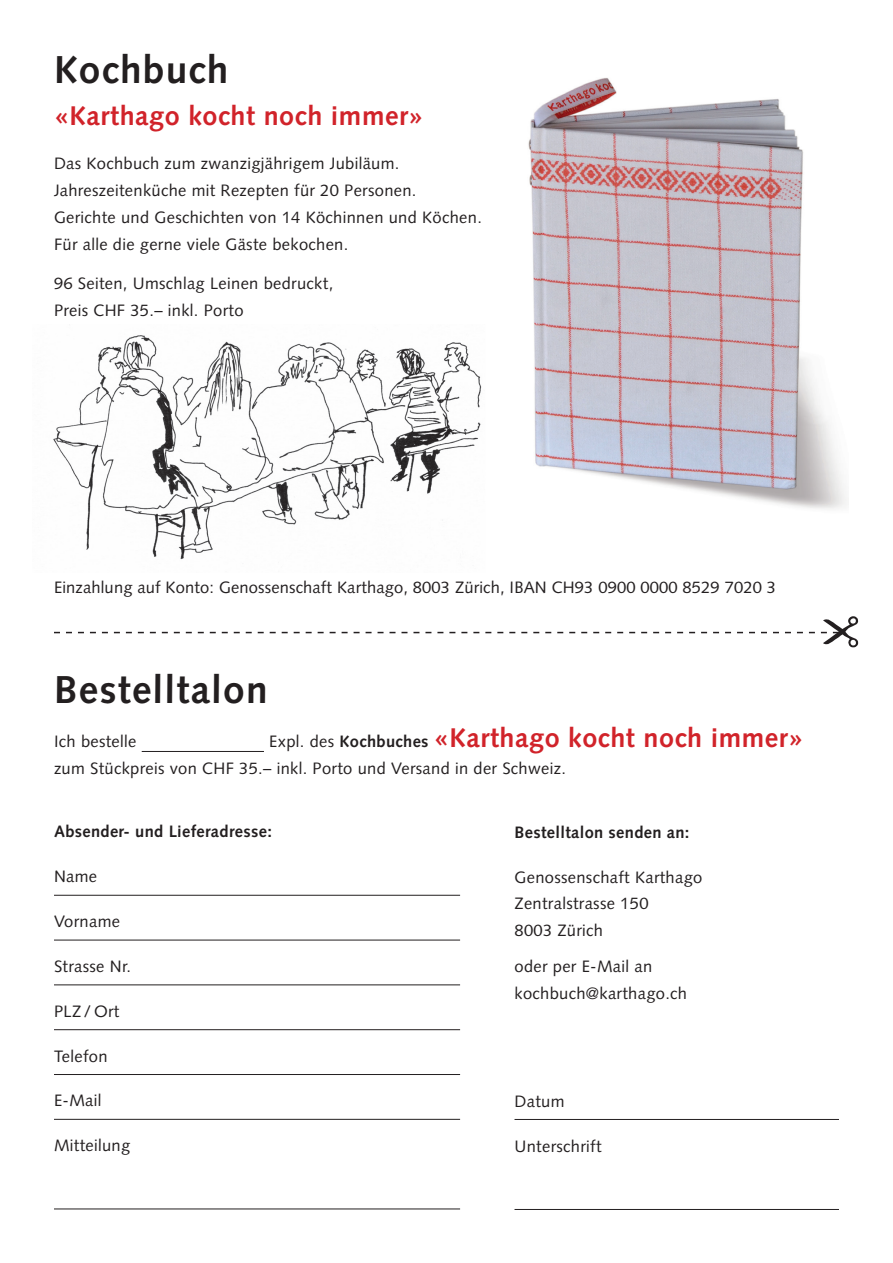
<style>
.page{position:relative;width:893px;height:1263px;background:#fff}
.page>*{position:absolute;margin:0;border:0;box-sizing:border-box;transform-origin:0 0}
.t1{font:700 38.85px "Syntax";letter-spacing:.03em;color:#231f20}
.t2{font:700 27px "Syntax";letter-spacing:.02em;color:#d1232a}
.t3{font:16.5px/27px "Syntax";letter-spacing:.02em;color:#231f20}
.t4{font:700 16.5px "Syntax";letter-spacing:.02em;color:#231f20}
.s1{font-weight:400;font-size:16.5px;color:#231f20}
.s2{font-size:16.5px;color:#231f20}
</style>
<div class="page">
<img style="left:53px;top:335px;width:429px;height:225px">
<hr style="left:54px;top:895px;width:406px;height:1px;background:#231f20">
<hr style="left:54px;top:940px;width:406px;height:1px;background:#231f20">
<hr style="left:54px;top:985px;width:406px;height:1px;background:#231f20">
<hr style="left:54px;top:1029px;width:406px;height:1px;background:#231f20">
<hr style="left:54px;top:1074px;width:406px;height:1px;background:#231f20">
<hr style="left:54px;top:1119px;width:406px;height:1px;background:#231f20">
<hr style="left:54px;top:1209px;width:406px;height:1px;background:#231f20">
<hr style="left:514px;top:1119px;width:325px;height:1px;background:#231f20">
<hr style="left:514px;top:1209px;width:325px;height:1px;background:#231f20">
<hr style="left:142px;top:751px;width:122px;height:1px;background:#231f20">
<img style="left:528px;top:78px;width:319px;height:431px">
<svg style="left:54px;top:616px;width:805px;height:31px"></svg>
<h1 class="t1" style="left:54px;top:48px;width:176px">Kochbuch</h1>
<h2 class="t2" style="left:54px;top:100px;width:371px">«Karthago kocht noch immer»</h2>
<p class="t3" style="left:54px;top:149px;width:429px">Das Kochbuch zum zwanzigjährigem Jubiläum.<br>Jahreszeitenküche mit Rezepten für 20 Personen.<br>Gerichte und Geschichten von 14 Köchinnen und Köchen.<br>Für alle die gerne viele Gäste bekochen.</p>
<p class="t3" style="left:54px;top:270px;width:281px">96 Seiten, Umschlag Leinen bedruckt,<br>Preis CHF 35.– inkl. Porto</p>
<p class="t3" style="left:54px;top:574px;width:723px">Einzahlung auf Konto: Genossenschaft Karthago, 8003 Zürich, IBAN CH93 0900 0000 8529 7020 3</p>
<h1 class="t1" style="left:54px;top:667px;width:215px">Bestelltalon</h1>
<p class="t3" style="left:54px;top:728px;width:84px">Ich bestelle</p>
<h2 class="t2" style="left:269px;top:722px;width:536px"><span class="s1">Expl. des</span> <span class="s2">Kochbuches</span> «Karthago kocht noch immer»</h2>
<p class="t3" style="left:54px;top:755px;width:514px">zum Stückpreis von CHF 35.– inkl. Porto und Versand in der Schweiz.</p>
<p class="t4" style="left:54px;top:822px;width:219px">Absender- und Lieferadresse:</p>
<p class="t3" style="left:54px;top:863px;width:45px">Name</p>
<p class="t3" style="left:54px;top:908px;width:68px">Vorname</p>
<p class="t3" style="left:54px;top:953px;width:79px">Strasse Nr.</p>
<p class="t3" style="left:54px;top:997px;width:67px">PLZ / Ort</p>
<p class="t3" style="left:54px;top:1042px;width:55px">Telefon</p>
<p class="t3" style="left:54px;top:1087px;width:49px">E-Mail</p>
<p class="t3" style="left:54px;top:1132px;width:78px">Mitteilung</p>
<p class="t4" style="left:514px;top:822px;width:177px">Bestelltalon senden an:</p>
<p class="t3" style="left:514px;top:863px;width:189px">Genossenschaft Karthago<br>Zentralstrasse 150<br>8003 Zürich</p>
<p class="t3" style="left:514px;top:953px;width:174px">oder per E-Mail an kochbuch@karthago.ch</p>
<p class="t3" style="left:514px;top:1087px;width:51px">Datum</p>
<p class="t3" style="left:514px;top:1132px;width:89px">Unterschrift</p>
</div>
